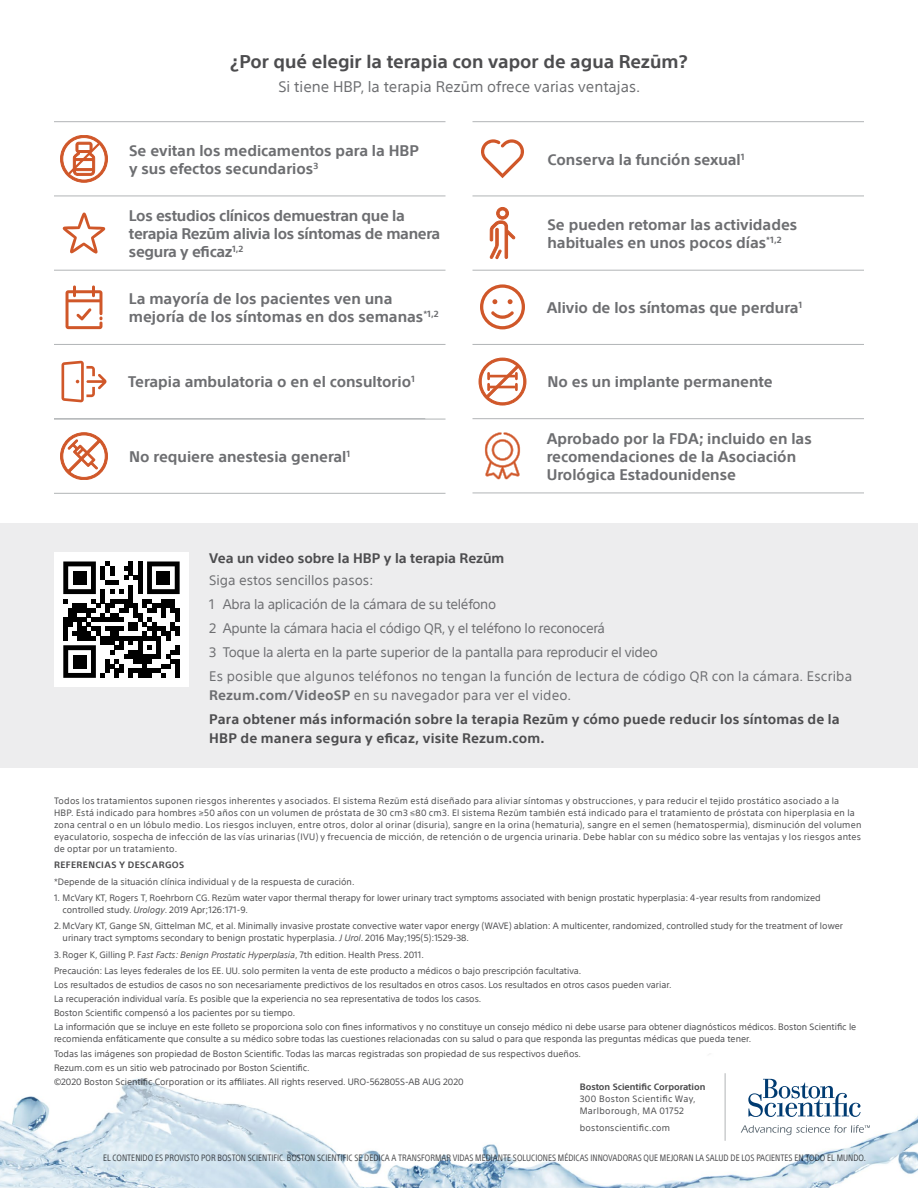
<style>
.page{position:relative;width:918px;height:1188px;background:#fff}
.page>*{position:absolute;margin:0;border:0;box-sizing:border-box;transform-origin:0 0}
.t1{font:700 18px "SST";color:#4d4d4f}
.t2{font:700 15px/18px "SST";color:#6d6e71}
.t3{font:700 15px/18px "SST";letter-spacing:-.02em;color:#6d6e71}
.t4{font:15px "SST";color:#6d6e71}
.t5{font:13.5px/23.9px "SST";letter-spacing:-.02em;color:#6d6e71}
.t6{font:700 13.5px/23.9px "SST";letter-spacing:.015em;color:#4d4d4f}
.t7{font:9px/14.1px "SST";color:#4d4d4f}
.t8{font:9px/12px "SST";letter-spacing:.025em;color:#4d4d4f}
.t9{font:condensed 9px "SST";color:#4d4d4f}
.t10{font:9px/12px "SST";letter-spacing:.035em;color:#4d4d4f}
.t11{font:700 9px "SST";color:#4d4d4f}
.t12{font:700 9px "SST";letter-spacing:.05em;color:#4d4d4f}
.s1{color:#6d6e71}
.s2{font-weight:400;color:#6d6e71}
.s3{font-style:italic}
</style>
<div class="page">
<div style="left:0;top:524px;width:918px;height:244px;background:#ededee"></div>
<img style="left:0;top:1073px;width:918px;height:115px">
<hr style="left:54px;top:121px;width:392px;height:1px;background:#b1b4b6">
<hr style="left:54px;top:196px;width:392px;height:1px;background:#b1b4b6">
<hr style="left:54px;top:270px;width:392px;height:1px;background:#b1b4b6">
<hr style="left:54px;top:344px;width:392px;height:1px;background:#b1b4b6">
<hr style="left:54px;top:418px;width:371px;height:1px;background:#b1b4b6">
<hr style="left:54px;top:419px;width:392px;height:1px;background:#b1b4b6">
<hr style="left:54px;top:493px;width:392px;height:1px;background:#b1b4b6">
<hr style="left:472px;top:196px;width:392px;height:1px;background:#b1b4b6">
<hr style="left:472px;top:270px;width:392px;height:1px;background:#b1b4b6">
<hr style="left:472px;top:344px;width:392px;height:1px;background:#b1b4b6">
<hr style="left:472px;top:418px;width:392px;height:1px;background:#b1b4b6">
<hr style="left:472px;top:493px;width:392px;height:1px;background:#b1b4b6">
<svg style="left:490px;top:207px;width:25px;height:52px"></svg>
<svg style="left:63px;top:212px;width:43px;height:42px"></svg>
<svg style="left:480px;top:284px;width:45px;height:45px"></svg>
<svg style="left:62px;top:361px;width:45px;height:41px"></svg>
<svg style="left:481px;top:139px;width:43px;height:39px"></svg>
<svg style="left:66px;top:285px;width:36px;height:44px"></svg>
<svg style="left:485px;top:432px;width:35px;height:47px"></svg>
<svg style="left:60px;top:135px;width:48px;height:47px"></svg>
<svg style="left:60px;top:433px;width:48px;height:47px"></svg>
<svg style="left:479px;top:358px;width:47px;height:47px"></svg>
<div style="left:54px;top:552px;width:135px;height:135px;background:#fff"></div>
<svg style="left:63px;top:561px;width:117px;height:117px"></svg>
<div style="left:73px;top:571px;width:14px;height:14px;background:#000"></div>
<div style="left:156px;top:571px;width:14px;height:14px;background:#000"></div>
<div style="left:73px;top:655px;width:14px;height:14px;background:#000"></div>
<svg style="left:748px;top:1079px;width:113px;height:38px"></svg>
<svg style="left:741px;top:1125px;width:129px;height:10px"></svg>
<hr style="left:725px;top:1073px;width:1px;height:68px;background:#b1b4b6">
<hr style="left:472px;top:121px;width:392px;height:1px;background:#b1b4b6">
<h1 class="t1" style="left:230px;top:51px;width:459px">¿Por qué elegir la terapia con vapor de agua Rezūm?</h1>
<h2 class="t4" style="left:278px;top:78px;width:363px">Si tiene HBP, la terapia Rezūm ofrece varias ventajas.</h2>
<h2 class="t2" style="left:129px;top:141px;width:291px">Se evitan los medicamentos para la HBP y sus efectos secundarios<sup>3</sup></h2>
<h2 class="t3" style="left:129px;top:206px;width:313px">Los estudios clínicos demuestran que la terapia Rezūm alivia los síntomas de manera segura y eficaz<sup>1,2</sup></h2>
<h2 class="t2" style="left:129px;top:290px;width:311px">La mayoría de los pacientes ven una mejoría de los síntomas en dos semanas<sup>*1,2</sup></h2>
<h2 class="t2" style="left:128px;top:373px;width:288px">Terapia ambulatoria o en el consultorio<sup>1</sup></h2>
<h2 class="t2" style="left:129px;top:447px;width:223px">No requiere anestesia general<sup>1</sup></h2>
<h2 class="t2" style="left:547px;top:150px;width:199px">Conserva la función sexual<sup>1</sup></h2>
<h2 class="t2" style="left:547px;top:215px;width:251px">Se pueden retomar las actividades habituales en unos pocos días<sup>*1,2</sup></h2>
<h2 class="t2" style="left:547px;top:299px;width:257px">Alivio de los síntomas que perdura<sup>1</sup></h2>
<h2 class="t2" style="left:547px;top:373px;width:227px">No es un implante permanente</h2>
<h2 class="t2" style="left:547px;top:429px;width:267px">Aprobado por la FDA; incluido en las recomendaciones de la Asociación<br>Urológica Estadounidense</h2>
<h3 class="t6" style="left:209px;top:546px;width:297px">Vea un video sobre la HBP y la terapia Rezūm</h3>
<p class="t5" style="left:209px;top:568px;width:645px">Siga estos sencillos pasos:<br>1 Abra la aplicación de la cámara de su teléfono<br>2 Apunte la cámara hacia el código QR, y el teléfono lo reconocerá<br>3 Toque la alerta en la parte superior de la pantalla para reproducir el video<br>Es posible que algunos teléfonos no tengan la función de lectura de código QR con la cámara. Escriba</p>
<h3 class="t6" style="left:209px;top:683px;width:632px"><span class="s1">Rezum.com/VideoSP</span> <span class="s2">en su navegador para ver el video.<br></span>Para obtener más información sobre la terapia Rezūm y cómo puede reducir los síntomas de la</h3>
<h3 class="t6" style="left:209px;top:726px;width:337px">HBP de manera segura y eficaz, visite Rezum.com.</h3>
<p class="t8" style="left:54px;top:795px;width:809px">Todos los tratamientos suponen riesgos inherentes y asociados. El sistema Rezūm está diseñado para aliviar síntomas y obstrucciones, y para reducir el tejido prostático asociado a la<br>HBP. Está indicado para hombres ≥50 años con un volumen de próstata de 30 cm3 ≤80 cm3. El sistema Rezūm también está indicado para el tratamiento de próstata con hiperplasia en la zona central o en un lóbulo medio. Los riesgos incluyen, entre otros, dolor al orinar (disuria), sangre en la orina (hematuria), sangre en el semen (hematospermia), disminución del volumen eyaculatorio, sospecha de infección de las vías urinarias (IVU) y frecuencia de micción, de retención o de urgencia urinaria. Debe hablar con su médico sobre las ventajas y los riesgos antes de optar por un tratamiento.</p>
<p class="t12" style="left:54px;top:860px;width:132px">REFERENCIAS Y DESCARGOS</p>
<p class="t7" style="left:54px;top:874px;width:302px">*Depende de la situación clínica individual y de la respuesta de curación.</p>
<p class="t7" style="left:63px;top:892px;width:760px;line-height:12px;text-indent:-9px">1. McVary KT, Rogers T, Roehrborn CG. Rezūm water vapor thermal therapy for lower urinary tract symptoms associated with benign prostatic hyperplasia: 4-year results from randomized controlled study. <span class="s3">Urology</span>. 2019 Apr;126:171-9.</p>
<p class="t7" style="left:63px;top:920px;width:782px;line-height:12px;text-indent:-9px">2. McVary KT, Gange SN, Gittelman MC, et al. Minimally invasive prostate convective water vapor energy (WAVE) ablation: A multicenter, randomized, controlled study for the treatment of lower urinary tract symptoms secondary to benign prostatic hyperplasia. <span class="s3">J Urol</span>. 2016 May;195(5):1529-38.</p>
<p class="t7" style="left:54px;top:946px;width:529px;line-height:16.4px">3. Roger K, Gilling P. F<span class="s3">ast Facts: Benign Prostatic Hyperplasia</span>, 7th edition. Health Press. 2011.<br>Precaución: Las leyes federales de los EE. UU. solo permiten la venta de este producto a médicos o bajo prescripción facultativa.</p>
<p class="t7" style="left:54px;top:978px;width:804px">Los resultados de estudios de casos no son necesariamente predictivos de los resultados en otros casos. Los resultados en otros casos pueden variar.<br>La recuperación individual varía. Es posible que la experiencia no sea representativa de todos los casos.<br>Boston Scientific compensó a los pacientes por su tiempo.<br>La información que se incluye en este folleto se proporciona solo con fines informativos y no constituye un consejo médico ni debe usarse para obtener diagnósticos médicos. Boston Scientific le</p>
<p class="t7" style="left:54px;top:1032px;width:699px">recomienda enfáticamente que consulte a su médico sobre todas las cuestiones relacionadas con su salud o para que responda las preguntas médicas que pueda tener.<br>Todas las imágenes son propiedad de Boston Scientific. Todas las marcas registradas son propiedad de sus respectivos dueños.<br>Rezum.com es un sitio web patrocinado por Boston Scientific.<br>©2020 Boston Scientific Corporation or its affiliates. All rights reserved. URO-562805S-AB AUG 2020</p>
<p class="t11" style="left:580px;top:1082px;width:127px">Boston Scientific Corporation</p>
<p class="t10" style="left:580px;top:1093px;width:118px">300 Boston Scientific Way,<br>Marlborough, MA 01752</p>
<p class="t8" style="left:580px;top:1121px;width:92px">bostonscientific.com</p>
<p class="t9" style="left:103px;top:1152px;width:764px">EL CONTENIDO ES PROVISTO POR BOSTON SCIENTIFIC. BOSTON SCIENTIFIC SE DEDICA A TRANSFORMAR VIDAS MEDIANTE SOLUCIONES MÉDICAS INNOVADORAS QUE MEJORAN LA SALUD DE LOS PACIENTES EN TODO EL MUNDO.</p>
</div>
